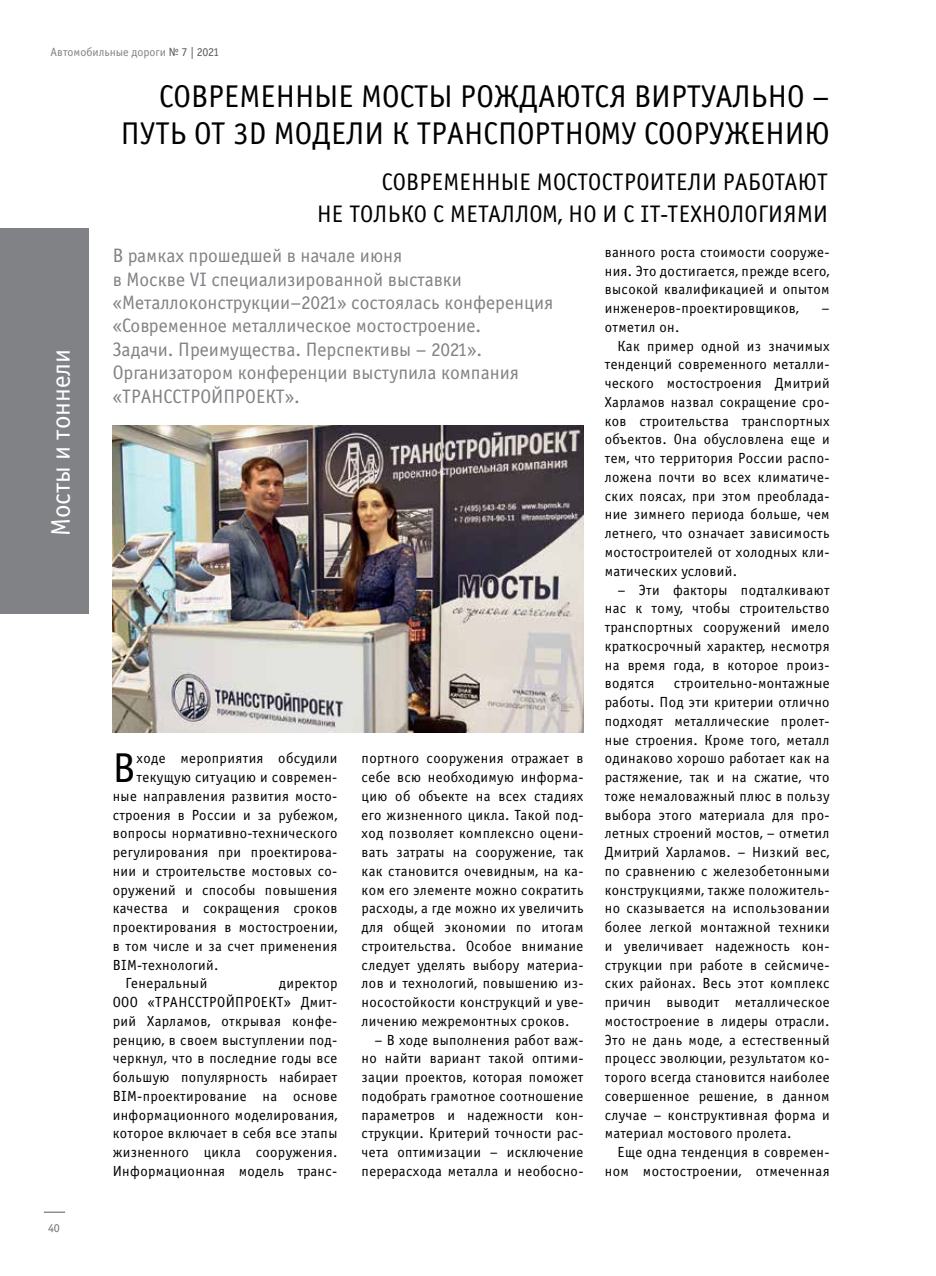
<style>
.page{position:relative;width:936px;height:1276px;background:#fff}
.page>*{position:absolute;margin:0;border:0;box-sizing:border-box;transform-origin:0 0}
.t1{font:41.85px "Officina Sans Book C";color:#000}
.t2{font:31.5px/37.5px "Officina Sans Book C";letter-spacing:.08em;color:#000}
.t3{font:27px "Officina Sans Book C";color:#fff}
.t4{font:24px "Officina Sans Book C";letter-spacing:.12em;color:#000}
.t5{font:19.5px/23.4px "Officina Sans Book C";color:#808285}
.t6{font:14.7px/18.8px "Officina Sans Book C";letter-spacing:.025em;color:#000;text-align:justify}
.t7{font:12px "Officina Sans Book C";color:#808285}
.t8{font:12px "Officina Sans Book C";color:#6d6e71}
.s1{color:#58595b}
</style>
<div class="page">
<svg style="left:44px;top:1211px;width:21px;height:1px"></svg>
<div style="left:0;top:228px;width:88px;height:385px;background:#808285"></div>
<img style="left:113px;top:426px;width:470px;height:306px">
<p class="t7" style="left:51px;top:45px;width:170px">Автомобильные дороги <span class="s1">№ 7 | 2021</span></p>
<h2 class="t2" style="left:121px;top:78px;width:710px;text-indent:308px">ы рождаются виртуально – путь от 3D модели к транспортном</h2>
<h2 class="t2" style="left:159px;top:78px;width:33px">Современн</h2>
<h2 class="t2" style="left:314px;top:78px;width:64px">ые мост</h2>
<h2 class="t2" style="left:621px;top:116px;width:40px">у соор</h2>
<h2 class="t2" style="left:709px;top:116px;width:122px">ужен ию</h2>
<h3 class="t3" style="left:46px;top:536px;width:189px;rotate:-90deg">Мосты и тоннели</h3>
<p class="t8" style="left:48px;top:1221px;width:13px">40</p>
<h3 class="t4" style="left:382px;top:169px;width:26px">Современн</h3>
<h3 class="t4" style="left:501px;top:169px;width:50px">ые мостостро</h3>
<h3 class="t4" style="left:650px;top:169px;width:178px">ители работают</h3>
<h3 class="t4" style="left:317px;top:201px;width:147px">не только смета</h3>
<h3 class="t4" style="left:501px;top:201px;width:328px">ллом, но и с IТ-технологиями</h3>
<p class="t5" style="left:113px;top:244px;width:442px">В рамках прошедшей в начале июня<br>в Москве VI специализированной выставки «Металлоконструкции–2021» состоялась конференция «Современное металлическое мостостроение.<br>Задачи. Преимущества. Перспективы – 2021».<br>Организатором конференции выступила компания «ТРАНССТРОЙПРОЕКТ».</p>
<h1 class="t1" style="left:113px;top:745px;width:24px">В</h1>
<p class="t6" style="left:137px;top:749px;width:202px">ходе мероприятия обсудили</p>
<p class="t6" style="left:137px;top:768px;width:202px">текущую ситуацию и современ-</p>
<p class="t6" style="left:113px;top:787px;width:226px">ные направления развития мосто-</p>
<p class="t6" style="left:113px;top:805px;width:226px">строения в России и за рубежом,</p>
<p class="t6" style="left:113px;top:824px;width:226px">вопросы нормативно-технического</p>
<p class="t6" style="left:113px;top:843px;width:226px">регулирования при проектирова-</p>
<p class="t6" style="left:113px;top:862px;width:226px">нии и строительстве мостовых со-</p>
<p class="t6" style="left:113px;top:880px;width:226px">оружений и способы повышения</p>
<p class="t6" style="left:113px;top:899px;width:226px">качества и сокращения сроков</p>
<p class="t6" style="left:113px;top:918px;width:226px">проектирования в мостостроении,</p>
<p class="t6" style="left:113px;top:937px;width:226px">в том числе и за счет применения</p>
<p class="t6" style="left:113px;top:955px;width:107px">BIM-технологий.</p>
<p class="t6" style="left:125px;top:974px;width:83px">Генеральный</p>
<p class="t6" style="left:113px;top:974px;width:226px;text-indent:166px">директор ООО «ТРАНССТРОЙПРОЕКТ» Дмит&shy;рий Харламов, открывая конфе&shy;ренцию, в своем выступлении под&shy;черкнул, что в последние годы все большую популярность набирает BIM-проектирование на основе информационного моделирования, которое включает в себя все этапы жизненного цикла сооружения.<br>И нформационная модель транс-</p>
<p class="t6" style="left:361px;top:749px;width:223px">портного сооружения отражает в себе всю необходимую информа&shy;цию об объекте на всех стадиях его жизненного цикла. Такой под&shy;ход позволяет комплексно оцени&shy;вать затраты на сооружение, так как становится очевидным, на ка&shy;ком его элементе можно сократить расходы, а где можно их увеличить для общей экономии по итогам строительства. Особое внимание следует уделять выбору материа&shy;лов и технологий, повышению из&shy;носостойкости конструкций и уве&shy;личению межремонтных сроков.</p>
<p class="t6" style="left:361px;top:1030px;width:223px;text-indent:13px">– В ходе выполнения работ важ&shy;но найти вариант такой оптими&shy;зации проектов, которая поможет подобрать грамотное соотношение параметров и надежности кон&shy;струкции. Критерий точности рас&shy;чета оптимизации – исключение перерасхода металла и необосно-</p>
<p class="t6" style="left:604px;top:243px;width:226px">ванного роста стоимости сооруже&shy;ния. Это достигается, прежде всего, высокой квалификацией и опытом инженеров-проектировщиков,</p>
<p class="t6" style="left:821px;top:299px;width:10px">–</p>
<p class="t6" style="left:604px;top:318px;width:76px">отметил он.</p>
<p class="t6" style="left:617px;top:337px;width:213px">Как пример одной из значимых</p>
<p class="t6" style="left:604px;top:355px;width:226px">тенденций современного металли-</p>
<p class="t6" style="left:604px;top:374px;width:226px">ческого мостостроения Дмитрий</p>
<p class="t6" style="left:604px;top:393px;width:226px">Харламов назвал сокращение сро-</p>
<p class="t6" style="left:604px;top:412px;width:226px">ков строительства транспортных</p>
<p class="t6" style="left:604px;top:430px;width:226px">объектов. Она обусловлена еще и</p>
<p class="t6" style="left:604px;top:449px;width:226px">тем, что территория России распо-</p>
<p class="t6" style="left:604px;top:468px;width:226px">ложена почти во всех климатиче-</p>
<p class="t6" style="left:604px;top:487px;width:226px">ских поясах, при этом преоблада-</p>
<p class="t6" style="left:604px;top:505px;width:226px">ние зимнего периода больше, чем</p>
<p class="t6" style="left:604px;top:524px;width:226px">летнего, что означает зависимость</p>
<p class="t6" style="left:604px;top:543px;width:226px">мостостроителей от холодных кли-</p>
<p class="t6" style="left:604px;top:562px;width:134px">матических условий.</p>
<p class="t6" style="left:604px;top:580px;width:226px;text-indent:13px">– Эти факторы подталкивают нас к тому, чтобы строительство транспортных сооружений имело краткосрочный характер, несмотря на время года, в которое произ&shy;водятся</p>
<p class="t6" style="left:604px;top:674px;width:226px;text-indent:69px">строительно-монтажные работы. Под эти критерии отлично подходят металлические пролет&shy;ные строения. Кроме того, металл одинаково хорошо работает как на растяжение, так и на сжатие, что тоже немаловажный плюс в пользу выбора этого материала для про&shy;летных строений мостов, – отметил Дмитрий Харламов. – Низкий вес, по сравнению с железобетонными конструкциями, также положитель&shy;но сказывается на использовании более легкой монтажной техники и увеличивает надежность кон&shy;струкции при работе в сейсмиче&shy;ских районах. Весь этот комплекс причин выводит металлическое мостостроение в лидеры отрасли.<br>Это не дань моде, а естественный процесс эволюции, результатом ко&shy;торого всегда становится наиболее совершенное решение, в данном случае – конструктивная форма и материал мостового пролета.</p>
<p class="t6" style="left:604px;top:1143px;width:226px;text-align:right">Еще одна тенденция в современ&shy;ном мостостроении, отмеченная</p>
</div>
